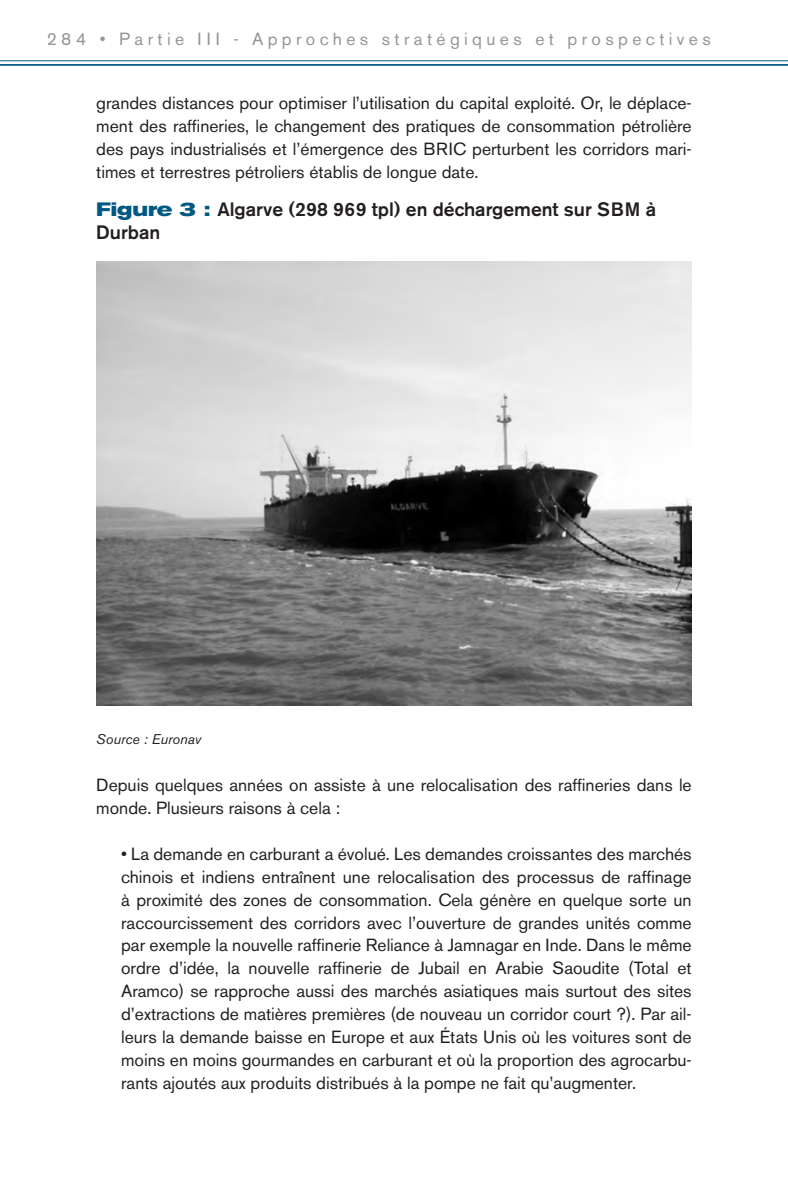
<style>
.page{position:relative;width:788px;height:1185px;background:#fff}
.page>*{position:absolute;margin:0;border:0;box-sizing:border-box;transform-origin:0 0}
.Titre_tableau{font:500 19.25px/22.9px "Akzidenz Grotesk BE";color:#231f20}
.texte_courant{font:17.5px/22.9px "Akzidenz Grotesk BE";color:#231f20}
.notes_de_bas_de_page{font:17.5px/22.9px "Akzidenz Grotesk BE";color:#231f20;text-align:justify}
.t1{font:17.5px "Akzidenz Grotesk BE";letter-spacing:.25em;color:#939598}
.source{font:italic 14px "Akzidenz Grotesk BE";color:#231f20}
.s1{font-weight:700;font-stretch:expanded;color:#005983}
</style>
<div class="page">
<hr style="left:0;top:60px;width:788px;height:1px;background:#005983">
<hr style="left:0;top:64px;width:788px;height:2px;background:#005983">
<img style="left:96px;top:261px;width:596px;height:445px">
<p class="t1" style="left:47px;top:28px;width:665px">284 • Partie III - Approches stratégiques et prospectives</p>
<p class="notes_de_bas_de_page" style="left:96px;top:92px;width:597px">grandes distances pour optimiser l’utilisation du capital exploité. Or, le déplace&shy;ment des raffineries, le changement des pratiques de consommation pétrolière des pays industrialisés et l’émergence des BRIC perturbent les corridors mari&shy;times et terrestres pétroliers établis de longue date.</p>
<p class="Titre_tableau" style="left:96px;top:197px;width:561px"><span class="s1">Figure 3 :</span> Algarve (298 969 tpl) en déchargement sur SBM à<br>Durban</p>
<p class="source" style="left:96px;top:730px;width:106px">Source : Euronav</p>
<p class="texte_courant" style="left:96px;top:774px;width:597px">Depuis quelques années on assiste à une relocalisation des raffineries dans le monde. Plusieurs raisons à cela :</p>
<p class="texte_courant" style="left:121px;top:842px;width:572px;text-align:justify">• La demande en carburant a évolué. Les demandes croissantes des marchés chinois et indiens entraînent une relocalisation des processus de raffinage à proximité des zones de consommation. Cela génère en quelque sorte un raccourcissement des corridors avec l’ouverture de grandes unités comme par exemple la nouvelle raffinerie Reliance à Jamnagar en Inde. Dans le même ordre d’idée, la nouvelle raffinerie de Jubail en Arabie Saoudite (Total et Aramco) se rapproche aussi des marchés asiatiques mais surtout des sites d’extractions de matières premières (de nouveau un corridor court ?). Par ail&shy;leurs la demande baisse en Europe et aux États Unis où les voitures sont de moins en moins gourmandes en carburant et où la proportion des agrocarbu&shy;rants ajoutés aux produits distribués à la pompe ne fait qu’augmenter.</p>
</div>
